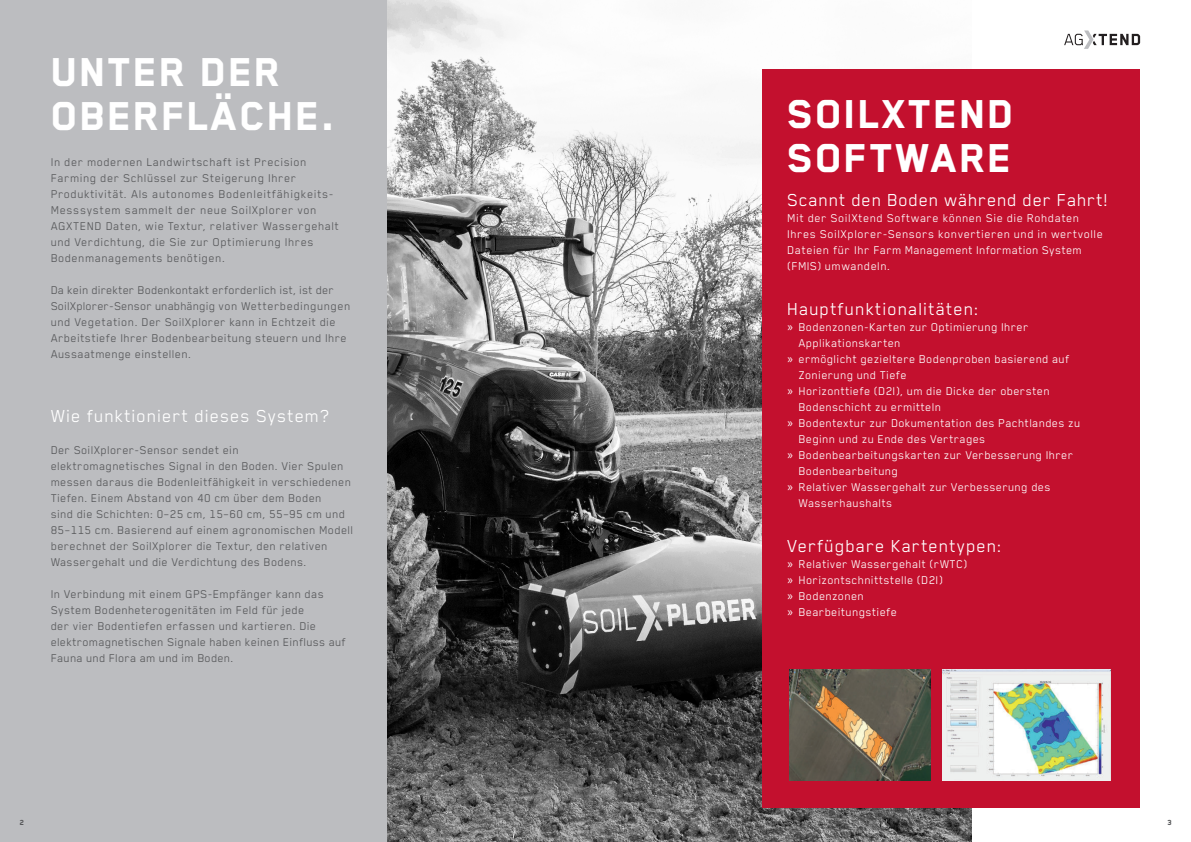
<style>
.page{position:relative;width:1191px;height:842px;background:#fff}
.page>*{position:absolute;margin:0;border:0;box-sizing:border-box;transform-origin:0 0}
.t1{font:800 46.5px/44px "Blender Pro";letter-spacing:.04em;color:#fff}
.t2{font:20px "Blender Pro";letter-spacing:.04em;color:#fff}
.t3{font:13px/16px "Blender Pro";letter-spacing:.025em;color:#57585a}
.t4{font:13px/16px "Blender Pro";letter-spacing:.025em;color:#fff}
.t5{font:800 8.5px "Blender Pro";color:#57585a}
.s1{font-family:"Myriad Pro"}
</style>
<div class="page">
<div style="left:0;top:0;width:387px;height:842px;background:#bcbdc0"></div>
<img style="left:387px;top:0;width:585px;height:842px">
<div style="left:763px;top:69px;width:377px;height:738px;background:#c3102e"></div>
<img style="left:942px;top:670px;width:168px;height:110px">
<img style="left:789px;top:670px;width:141px;height:110px">
<svg style="left:1064px;top:30px;width:76px;height:19px"></svg>
<h1 class="t1" style="left:52px;top:48px;width:285px">UNTER DER<br>OBERFLÄCHE.</h1>
<p class="t3" style="left:51px;top:155px;width:257px">In der modernen Landwirtschaft ist Precision<br>Farming der Schlüssel zur Steigerung Ihrer</p>
<p class="t3" style="left:51px;top:187px;width:290px">Produktivität. Als autonomes Bodenleitfähigkeits-Messsystem sammelt der neue SoilXplorer von AGXTEND Daten, wie Textur, relativer Wassergehalt und Verdichtung, die Sie zur Optimierung Ihres Bodenmanagements benötigen.</p>
<p class="t3" style="left:51px;top:283px;width:301px">Da kein direkter Bodenkontakt erforderlich ist, ist der SoilXplorer-Sensor unabhängig von Wetterbedingungen und Vegetation. Der SoilXplorer kann in Echtzeit die Arbeitstiefe Ihrer Bodenbearbeitung steuern und Ihre Aussaatmenge einstellen.</p>
<h2 class="t2" style="left:51px;top:409px;width:280px">Wie funktioniert dieses System?</h2>
<p class="t3" style="left:51px;top:443px;width:304px">Der SoilXplorer-Sensor sendet ein elektromagnetisches Signal in den Boden. Vier Spulen messen daraus die Bodenleitfähigkeit in verschiedenen Tiefen. Einem Abstand von 40 cm über dem Boden<br>sind die Schichten: 0–25 cm, 15–60 cm, 55–95 cm und 85–115 cm. Basierend auf einem agronomischen Modell berechnet der SoilXplorer die Textur, den relativen Wassergehalt und die Verdichtung des Bodens.</p>
<p class="t3" style="left:51px;top:587px;width:296px">In Verbindung mit einem GPS-Empfänger kann das System Bodenheterogenitäten im Feld für jede<br>der vier Bodentiefen erfassen und kartieren. Die elektromagnetischen Signale haben keinen Einfluss auf Fauna und Flora am und im Boden.</p>
<h1 class="t1" style="left:787px;top:90px;width:228px">SOILXTEND</h1>
<h1 class="t1" style="left:787px;top:134px;width:226px">SOFTWARE</h1>
<h2 class="t2" style="left:787px;top:193px;width:322px">Scannt den Boden während der Fahrt!</h2>
<p class="t4" style="left:787px;top:211px;width:317px">Mit der SoilXtend Software können Sie die Rohdaten Ihres SoilXplorer-Sensors konvertieren und in wertvolle Dateien für Ihr Farm Management Information System (FMIS) umwandeln.</p>
<h2 class="t2" style="left:787px;top:302px;width:193px">Hauptfunktionalitäten:</h2>
<p class="t4" style="left:787px;top:320px;width:243px"><span class="s1">»</span> Bodenzonen-Karten zur Optimierung Ihrer</p>
<p class="t4" style="left:799px;top:336px;width:103px">Applikationskarten</p>
<p class="t4" style="left:787px;top:352px;width:284px"><span class="s1">»</span> ermöglicht gezieltere Bodenproben basierend auf</p>
<p class="t4" style="left:799px;top:368px;width:109px">Zonierung und Tiefe</p>
<p class="t4" style="left:787px;top:384px;width:264px"><span class="s1">»</span> Horizonttiefe (D2I), um die Dicke der obersten</p>
<p class="t4" style="left:799px;top:400px;width:144px">Bodenschicht zu ermitteln</p>
<p class="t4" style="left:787px;top:416px;width:294px"><span class="s1">»</span> Bodentextur zur Dokumentation des Pachtlandes zu</p>
<p class="t4" style="left:799px;top:432px;width:188px">Beginn und zu Ende des Vertrages</p>
<p class="t4" style="left:787px;top:448px;width:287px"><span class="s1">»</span> Bodenbearbeitungskarten zur Verbesserung Ihrer</p>
<p class="t4" style="left:799px;top:464px;width:101px">Bodenbearbeitung</p>
<p class="t4" style="left:787px;top:480px;width:265px"><span class="s1">»</span> Relativer Wassergehalt zur Verbesserung des</p>
<p class="t4" style="left:799px;top:496px;width:95px">Wasserhaushalts</p>
<h2 class="t2" style="left:787px;top:539px;width:216px">Verfügbare Kartentypen:</h2>
<p class="t4" style="left:787px;top:557px;width:182px"><span class="s1">»</span> Relativer Wassergehalt (rWTC) <span class="s1">»</span> Horizontschnittstelle (D2I)<br><span class="s1">»</span> Bodenzonen<br><span class="s1">»</span> Bearbeitungstiefe</p>
<p class="t5" style="left:20px;top:817px;width:6px">2</p>
<p class="t5" style="left:1167px;top:817px;width:6px">3</p>
</div>
